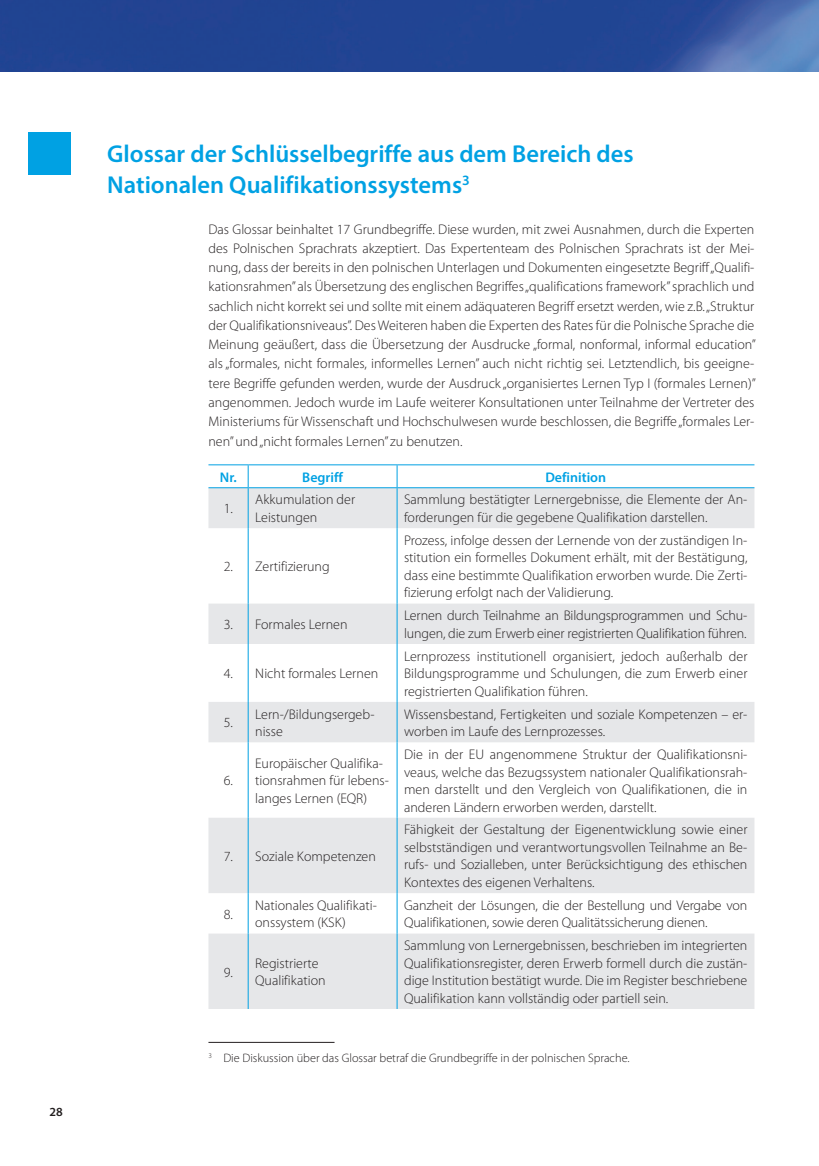
<style>
.page{position:relative;width:819px;height:1166px;background:#fff}
.page>*{position:absolute;margin:0;border:0;box-sizing:border-box;transform-origin:0 0}
.naglowek_01_14--17_6{font:600 24.5px/30.8px "Myriad Pro";color:#00a1e3}
.tab_8--10_Light{font:300 14px/17.5px "Myriad Pro";color:#231f20}
.txt_8--11{font:300 14px/19.2px "Myriad Pro";color:#231f20;text-align:justify}
.tab_8--10_Semibold_k{font:600 14px "Myriad Pro";color:#00a1e3}
.t1{font:600 12.42px "Myriad Pro";color:#231f20}
.Przypis_7--11_B{font:300 12.25px "Myriad Pro";color:#231f20}
</style>
<div class="page">
<img style="left:0;top:0;width:818px;height:71px">
<div style="left:28px;top:132px;width:43px;height:43px;background:#00a1e3"></div>
<svg style="left:208px;top:488px;width:546px;height:521px;fill:#e6e7e9"></svg>
<hr style="left:208px;top:464px;width:40px;height:1px;background:#00a1e3">
<hr style="left:248px;top:464px;width:149px;height:1px;background:#00a1e3">
<svg style="left:248px;top:465px;width:1px;height:22px"></svg>
<hr style="left:397px;top:464px;width:357px;height:1px;background:#00a1e3">
<svg style="left:396px;top:465px;width:1px;height:22px"></svg>
<hr style="left:208px;top:487px;width:40px;height:1px;background:#00a1e3">
<hr style="left:248px;top:487px;width:149px;height:1px;background:#00a1e3">
<hr style="left:248px;top:488px;width:1px;height:40px;background:#00a1e3">
<hr style="left:397px;top:487px;width:357px;height:1px;background:#00a1e3">
<hr style="left:396px;top:488px;width:1px;height:40px;background:#00a1e3">
<hr style="left:248px;top:528px;width:1px;height:75px;background:#00a1e3">
<hr style="left:396px;top:528px;width:1px;height:75px;background:#00a1e3">
<hr style="left:248px;top:603px;width:1px;height:41px;background:#00a1e3">
<hr style="left:396px;top:603px;width:1px;height:41px;background:#00a1e3">
<hr style="left:248px;top:644px;width:1px;height:58px;background:#00a1e3">
<hr style="left:396px;top:644px;width:1px;height:58px;background:#00a1e3">
<hr style="left:248px;top:702px;width:1px;height:40px;background:#00a1e3">
<hr style="left:396px;top:702px;width:1px;height:40px;background:#00a1e3">
<hr style="left:248px;top:742px;width:1px;height:76px;background:#00a1e3">
<hr style="left:396px;top:742px;width:1px;height:76px;background:#00a1e3">
<hr style="left:248px;top:818px;width:1px;height:75px;background:#00a1e3">
<hr style="left:396px;top:818px;width:1px;height:75px;background:#00a1e3">
<hr style="left:248px;top:893px;width:1px;height:40px;background:#00a1e3">
<hr style="left:396px;top:893px;width:1px;height:40px;background:#00a1e3">
<hr style="left:248px;top:933px;width:1px;height:76px;background:#00a1e3">
<hr style="left:396px;top:933px;width:1px;height:76px;background:#00a1e3">
<hr style="left:208px;top:1042px;width:126px;height:1px;background:#231f20">
<p class="t1" style="left:50px;top:1104px;width:15px">28</p>
<p class="naglowek_01_14--17_6" style="left:107px;top:138px;width:528px">Glossar der Schlüsselbegriffe aus dem Bereich des<br>Nationalen Qualifikationssystems<sup>3</sup></p>
<p class="txt_8--11" style="left:208px;top:219px;width:549px">Das Glossar beinhaltet 17 Grundbegriffe. Diese wurden, mit zwei Ausnahmen, durch die Experten des Polnischen Sprachrats akzeptiert. Das Expertenteam des Polnischen Sprachrats ist der Mei&shy;nung, dass der bereits in den polnischen Unterlagen und Dokumenten eingesetzte Begriff „Qualifi&shy;kationsrahmen” als Übersetzung des englischen Begriffes „qualifications framework” sprachlich und sachlich nicht korrekt sei und sollte mit einem adäquateren Begriff ersetzt werden, wie z.B. „Struktur der Qualifikationsniveaus”. Des Weiteren haben die Experten des Rates für die Polnische Sprache die Meinung geäußert, dass die Übersetzung der Ausdrucke „formal, nonformal, informal education” als „formales, nicht formales, informelles Lernen” auch nicht richtig sei. Letztendlich, bis geeigne&shy;tere Begriffe gefunden werden, wurde der Ausdruck „organisiertes Lernen Typ I (formales Lernen)” angenommen. Jedoch wurde im Laufe weiterer Konsultationen unter Teilnahme der Vertreter des Ministeriums für Wissenschaft und Hochschulwesen wurde beschlossen, die Begriffe „formales Ler&shy;nen” und „nicht formales Lernen” zu benutzen.</p>
<p class="tab_8--10_Semibold_k" style="left:220px;top:468px;width:19px">Nr.</p>
<p class="tab_8--10_Semibold_k" style="left:302px;top:468px;width:42px">Begriff</p>
<p class="tab_8--10_Semibold_k" style="left:545px;top:468px;width:62px">Definition</p>
<p class="tab_8--10_Light" style="left:224px;top:500px;width:11px">1.</p>
<p class="tab_8--10_Light" style="left:255px;top:491px;width:101px">Akkumulation der<br>Leistungen</p>
<p class="tab_8--10_Light" style="left:404px;top:491px;width:345px">Sammlung bestätigter Lernergebnisse, die Elemente der An&shy;forderungen für die gegebene Qualifikation darstellen.</p>
<p class="tab_8--10_Light" style="left:224px;top:557px;width:11px">2.</p>
<p class="tab_8--10_Light" style="left:255px;top:557px;width:76px">Zertifizierung</p>
<p class="tab_8--10_Light" style="left:404px;top:531px;width:345px;text-align:justify">Prozess, infolge dessen der Lernende von der zuständigen In&shy;stitution ein formelles Dokument erhält, mit der Bestätigung, dass eine bestimmte Qualifikation erworben wurde. Die Zerti&shy;fizierung erfolgt nach der Validierung.</p>
<p class="tab_8--10_Light" style="left:224px;top:615px;width:11px">3.</p>
<p class="tab_8--10_Light" style="left:255px;top:615px;width:94px">Formales Lernen</p>
<p class="tab_8--10_Light" style="left:404px;top:607px;width:345px">Lernen durch Teilnahme an Bildungsprogrammen und Schu&shy;lungen, die zum Erwerb einer registrierten Qualifikation führen.</p>
<p class="tab_8--10_Light" style="left:224px;top:665px;width:11px">4.</p>
<p class="tab_8--10_Light" style="left:255px;top:665px;width:125px">Nicht formales Lernen</p>
<p class="tab_8--10_Light" style="left:404px;top:647px;width:345px;text-align:justify">Lernprozess institutionell organisiert, jedoch außerhalb der Bildungsprogramme und Schulungen, die zum Erwerb einer registrierten Qualifikation führen.</p>
<p class="tab_8--10_Light" style="left:224px;top:714px;width:11px">5.</p>
<p class="tab_8--10_Light" style="left:255px;top:705px;width:121px">Lern-/Bildungsergeb&shy;nisse</p>
<p class="tab_8--10_Light" style="left:404px;top:705px;width:345px">Wissensbestand, Fertigkeiten und soziale Kompetenzen – er&shy;worben im Laufe des Lernprozesses.</p>
<p class="tab_8--10_Light" style="left:224px;top:772px;width:11px">6.</p>
<p class="tab_8--10_Light" style="left:255px;top:754px;width:135px">Europäischer Qualifika&shy;tionsrahmen für lebens&shy;langes Lernen (EQR)</p>
<p class="tab_8--10_Light" style="left:404px;top:745px;width:345px;text-align:justify">Die in der EU angenommene Struktur der Qualifikationsni&shy;veaus, welche das Bezugssystem nationaler Qualifikationsrah&shy;men darstellt und den Vergleich von Qualifikationen, die in anderen Ländern erworben werden, darstellt.</p>
<p class="tab_8--10_Light" style="left:224px;top:847px;width:11px">7.</p>
<p class="tab_8--10_Light" style="left:255px;top:847px;width:122px">Soziale Kompetenzen</p>
<p class="tab_8--10_Light" style="left:404px;top:821px;width:345px;text-align:justify">Fähigkeit der Gestaltung der Eigenentwicklung sowie einer selbstständigen und verantwortungsvollen Teilnahme an Be&shy;rufs- und Sozialleben, unter Berücksichtigung des ethischen Kontextes des eigenen Verhaltens.</p>
<p class="tab_8--10_Light" style="left:224px;top:905px;width:11px">8.</p>
<p class="tab_8--10_Light" style="left:255px;top:896px;width:123px">Nationales Qualifikati&shy;onssystem (KSK)</p>
<p class="tab_8--10_Light" style="left:404px;top:896px;width:345px">Ganzheit der Lösungen, die der Bestellung und Vergabe von<br>Qualifikationen, sowie deren Qualitätssicherung dienen.</p>
<p class="tab_8--10_Light" style="left:224px;top:963px;width:11px">9.</p>
<p class="tab_8--10_Light" style="left:255px;top:954px;width:72px">Registrierte<br>Qualifikation</p>
<p class="tab_8--10_Light" style="left:404px;top:937px;width:345px;text-align:justify">Sammlung von Lernergebnissen, beschrieben im integrierten Qualifikationsregister, deren Erwerb formell durch die zustän&shy;dige Institution bestätigt wurde. Die im Register beschriebene Qualifikation kann vollständig oder partiell sein.</p>
<p class="Przypis_7--11_B" style="left:208px;top:1050px;width:422px"><sup>3</sup> Die Diskussion über das Glossar betraf die Grundbegriffe in der polnischen Sprache.</p>
</div>
